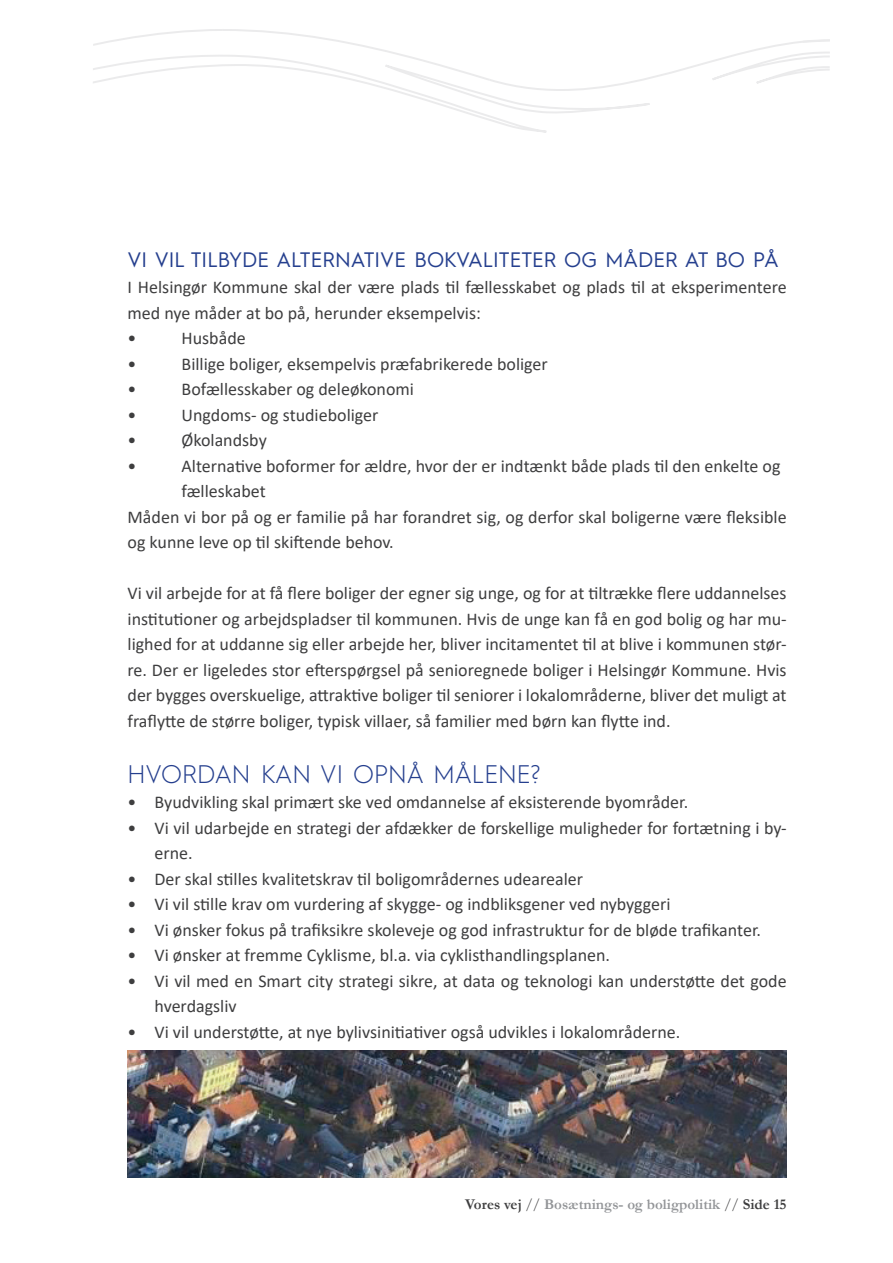
<style>
.page{position:relative;width:893px;height:1263px;background:#fff}
.page>*{position:absolute;margin:0;border:0;box-sizing:border-box;transform-origin:0 0}
.t1{font:300 25.5px "Hurme Geometric Sans 1";color:#253f8e}
.t2{font:21px "Hurme Geometric Sans 1";color:#253f8e}
.t3{font:18px/25.5px "Calibri";color:#3e3e3f}
.t4{font:700 15px "Garamond";color:#939598}
.s1{color:#3e3e3f}
.s2{font-weight:400;color:#3e3e3f}
</style>
<div class="page">
<svg style="left:93px;top:29px;width:737px;height:104px"></svg>
<svg style="left:93px;top:74px;width:331px;height:59px"></svg>
<img style="left:128px;top:1051px;width:659px;height:127px">
<p class="t2" style="left:128px;top:245px;width:653px">VI VIL TILBYDE ALTERNATIVE BOKVALITETER OG MÅDER AT BO PÅ</p>
<p class="t3" style="left:128px;top:274px;width:661px">I Helsingør Kommune skal der være plads til fællesskabet og plads til at eksperimentere med nye måder at bo på, herunder eksempelvis:<br>•</p>
<p class="t3" style="left:182px;top:325px;width:66px">Husbåde</p>
<p class="t3" style="left:128px;top:350px;width:10px">•</p>
<p class="t3" style="left:182px;top:350px;width:368px">Billige boliger, eksempelvis præfabrikerede boliger</p>
<p class="t3" style="left:128px;top:376px;width:10px">•</p>
<p class="t3" style="left:182px;top:376px;width:234px">Bofællesskaber og deleøkonomi</p>
<p class="t3" style="left:128px;top:401px;width:10px">•</p>
<p class="t3" style="left:182px;top:401px;width:198px">Ungdoms- og studieboliger</p>
<p class="t3" style="left:128px;top:427px;width:10px">•</p>
<p class="t3" style="left:182px;top:427px;width:87px">Økolandsby</p>
<p class="t3" style="left:128px;top:452px;width:10px">•</p>
<p class="t3" style="left:182px;top:452px;width:600px">Alternative boformer for ældre, hvor der er indtænkt både plads til den enkelte og</p>
<p class="t3" style="left:182px;top:478px;width:86px">fælleskabet</p>
<p class="t3" style="left:128px;top:503px;width:661px">Måden vi bor på og er familie på har forandret sig, og derfor skal boligerne være fleksible</p>
<p class="t3" style="left:128px;top:529px;width:268px">og kunne leve op til skiftende behov.</p>
<p class="t3" style="left:128px;top:580px;width:661px;text-align:justify">Vi vil arbejde for at få flere boliger der egner sig unge, og for at tiltrække flere uddannelses institutioner og arbejdspladser til kommunen. Hvis de unge kan få en god bolig og har mu&shy;lighed for at uddanne sig eller arbejde her, bliver incitamentet til at blive i kommunen stør&shy;re. Der er ligeledes stor efterspørgsel på senioregnede boliger i Helsingør Kommune. Hvis der bygges overskuelige, attraktive boliger til seniorer i lokalområderne, bliver det muligt at fraflytte de større boliger, typisk villaer, så familier med børn kan flytte ind.</p>
<h1 class="t1" style="left:128px;top:756px;width:414px">HVORDAN KAN VI OPNÅ MÅLENE?</h1>
<p class="t3" style="left:128px;top:789px;width:562px">• Byudvikling skal primært ske ved omdannelse af eksisterende byområder.</p>
<p class="t3" style="left:155px;top:814px;width:634px;text-indent:-27px">• Vi vil udarbejde en strategi der afdækker de forskellige muligheder for fortætning i by&shy;erne.</p>
<p class="t3" style="left:128px;top:865px;width:457px">• Der skal stilles kvalitetskrav til boligområdernes udearealer</p>
<p class="t3" style="left:128px;top:891px;width:544px">• Vi vil stille krav om vurdering af skygge- og indbliksgener ved nybyggeri</p>
<p class="t3" style="left:128px;top:916px;width:635px">• Vi ønsker fokus på trafiksikre skoleveje og god infrastruktur for de bløde trafikanter.</p>
<p class="t3" style="left:128px;top:942px;width:484px">• Vi ønsker at fremme Cyklisme, bl.a. via cyklisthandlingsplanen.</p>
<p class="t3" style="left:155px;top:967px;width:634px;text-indent:-27px">• Vi vil med en Smart city strategi sikre, at data og teknologi kan understøtte det gode hverdagsliv</p>
<p class="t3" style="left:128px;top:1018px;width:554px">• Vi vil understøtte, at nye bylivsinitiativer også udvikles i lokalområderne.</p>
<p class="t4" style="left:465px;top:1194px;width:323px"><span class="s1">Vores vej</span> <span class="s2">//</span> Bosætnings- og boligpolitik <span class="s2">//</span> <span class="s1">Side 15</span></p>
</div>
